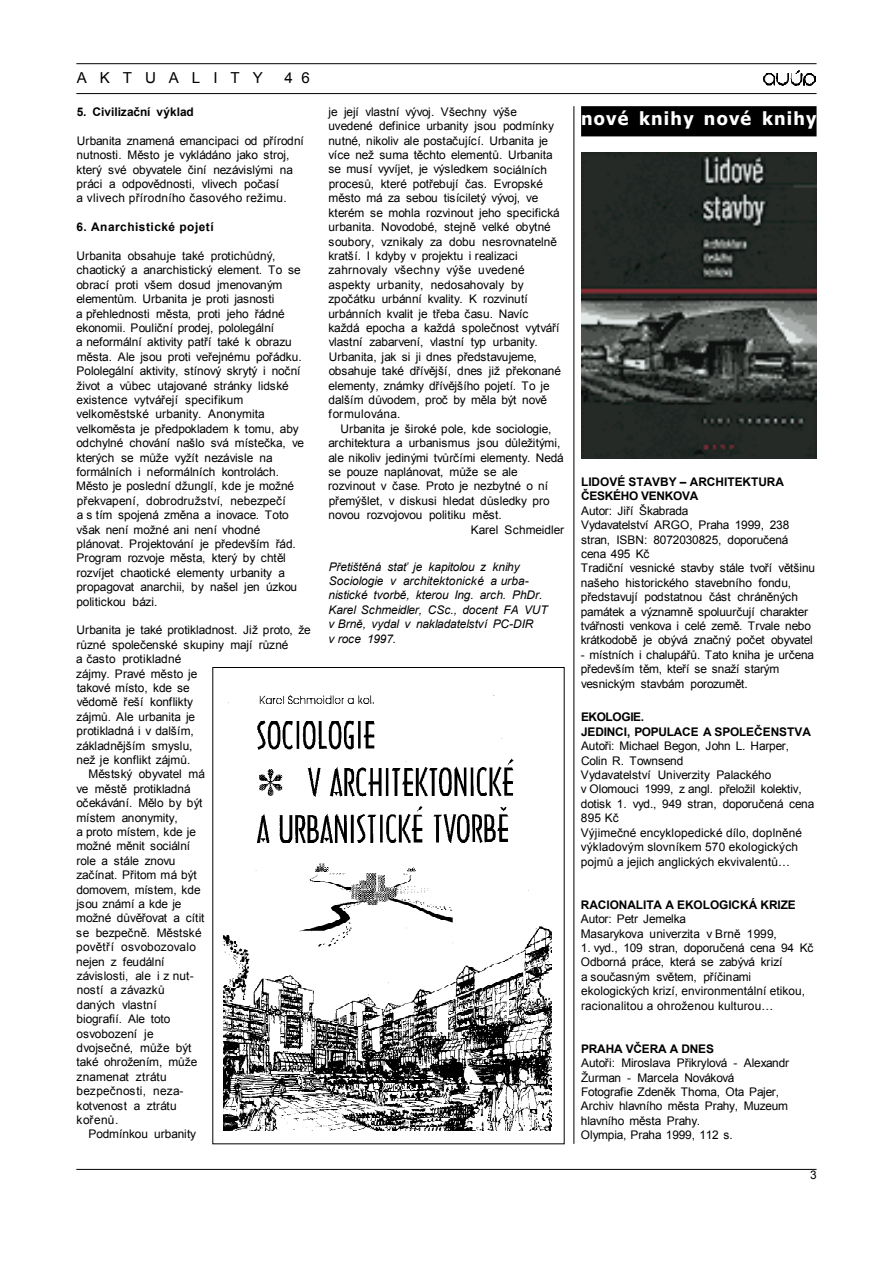
<style>
.page{position:relative;width:893px;height:1263px;background:#fff}
.page>*{position:absolute;margin:0;border:0;box-sizing:border-box;transform-origin:0 0}
.t1{font:700 18px "Tahoma";letter-spacing:.06em;color:#fff}
.t2{font:15.15px "Arial";color:#000}
.t3{font:11.85px/14.4px "Arial";letter-spacing:-.01em;color:#000}
.t4{font:italic 11.85px/14.4px "Arial";letter-spacing:-.01em;color:#000}
.t5{font:11.85px "Arial";letter-spacing:.02em;color:#000}
.t6{font:11.85px "Arial";letter-spacing:.015em;color:#000}
.t7{font:700 11.85px "Arial";letter-spacing:.04em;color:#000}
.t8{font:700 11.85px "Arial";letter-spacing:-.005em;color:#000}
.s1{font-weight:700}
</style>
<div class="page">
<hr style="left:76px;top:1169px;width:740px;height:1px;background:#000">
<div style="left:581px;top:106px;width:235px;height:30px;background:#000"></div>
<hr style="left:76px;top:63px;width:740px;height:1px;background:#000">
<hr style="left:76px;top:93px;width:740px;height:1px;background:#000">
<svg style="left:763px;top:71px;width:53px;height:14px"></svg>
<img style="left:224px;top:695px;width:328px;height:436px">
<hr style="left:574px;top:106px;width:1px;height:1038px;background:#000">
<img style="left:581px;top:152px;width:235px;height:307px">
<p class="t2" style="left:77px;top:68px;width:188px">A K T U A L I T Y</p>
<p class="t2" style="left:284px;top:68px;width:27px">4 6</p>
<p class="t8" style="left:77px;top:104px;width:119px">5. Civilizační výklad</p>
<p class="t3" style="left:76px;top:133px;width:229px">Urbanita znamená emancipaci od přírodní nutnosti. Město je vykládáno jako stroj, který své obyvatele činí nezávislými na práci a odpovědnosti, vlivech počasí<br>a vlivech přírodního časového režimu.</p>
<p class="t7" style="left:76px;top:219px;width:139px">6. Anarchistické pojetí</p>
<p class="t3" style="left:76px;top:249px;width:229px">Urbanita obsahuje také protichůdný, chaotický a anarchistický element. To se obrací proti všem dosud jmenovaným elementům. Urbanita je proti jasnosti<br>a přehlednosti města, proti jeho řádné ekonomii. Pouliční prodej, pololegální<br>a neformální aktivity patří také k obrazu města. Ale jsou proti veřejnému pořádku.<br>Pololegální aktivity, stínový skrytý i noční život a vůbec utajované stránky lidské existence vytvářejí specifikum velkoměstské urbanity. Anonymita velkoměsta je předpokladem k tomu, aby odchylné chování našlo svá místečka, ve kterých se může vyžít nezávisle na formálních i neformálních kontrolách.<br>Město je poslední džunglí, kde je možné překvapení, dobrodružství, nebezpečí<br>a s tím spojená změna a inovace. Toto však není možné ani není vhodné plánovat. Projektování je především řád.<br>Program rozvoje města, který by chtěl rozvíjet chaotické elementy urbanity a propagovat anarchii, by našel jen úzkou politickou bázi.</p>
<p class="t3" style="left:76px;top:623px;width:236px">Urbanita je také protikladnost. Již proto, že</p>
<p class="t3" style="left:76px;top:637px;width:214px">různé společenské skupiny mají různé</p>
<p class="t5" style="left:76px;top:651px;width:107px">a často protikladné</p>
<p class="t3" style="left:76px;top:666px;width:123px">zájmy. Pravé město je</p>
<p class="t3" style="left:77px;top:681px;width:115px">takové místo, kde se</p>
<p class="t3" style="left:77px;top:695px;width:118px">vědomě řeší konflikty</p>
<p class="t3" style="left:77px;top:709px;width:120px">zájmů. Ale urbanita je</p>
<p class="t3" style="left:77px;top:724px;width:119px">protikladná i v dalším,</p>
<p class="t3" style="left:77px;top:738px;width:117px">základnějším smyslu,</p>
<p class="t3" style="left:77px;top:753px;width:115px">než je konflikt zájmů.</p>
<p class="t3" style="left:88px;top:767px;width:118px">Městský obyvatel má</p>
<p class="t3" style="left:76px;top:781px;width:116px">ve městě protikladná</p>
<p class="t3" style="left:76px;top:796px;width:128px">očekávání. Mělo by být</p>
<p class="t3" style="left:76px;top:810px;width:103px">místem anonymity,</p>
<p class="t3" style="left:76px;top:825px;width:121px">a proto místem, kde je</p>
<p class="t3" style="left:76px;top:839px;width:115px">možné měnit sociální</p>
<p class="t3" style="left:76px;top:853px;width:101px">role a stále znovu</p>
<p class="t3" style="left:76px;top:868px;width:122px">začínat. Přitom má být</p>
<p class="t3" style="left:76px;top:882px;width:126px">domovem, místem, kde</p>
<p class="t3" style="left:76px;top:897px;width:107px">jsou známí a kde je</p>
<p class="t3" style="left:76px;top:911px;width:130px">možné důvěřovat a cítit</p>
<p class="t3" style="left:76px;top:925px;width:127px">se bezpečně. Městské</p>
<p class="t5" style="left:76px;top:939px;width:121px">povětří osvobozovalo</p>
<p class="t3" style="left:76px;top:954px;width:90px">nejen z feudální</p>
<p class="t3" style="left:77px;top:969px;width:118px">závislosti, ale i z nut-</p>
<p class="t6" style="left:77px;top:982px;width:89px">ností a závazků</p>
<p class="t3" style="left:77px;top:997px;width:81px">daných vlastní</p>
<p class="t3" style="left:77px;top:1012px;width:95px">biografií. Ale toto</p>
<p class="t3" style="left:77px;top:1026px;width:79px">osvobození je</p>
<p class="t3" style="left:77px;top:1041px;width:116px">dvojsečné, může být</p>
<p class="t3" style="left:77px;top:1055px;width:122px">také ohrožením, může</p>
<p class="t6" style="left:77px;top:1069px;width:92px">znamenat ztrátu</p>
<p class="t5" style="left:77px;top:1083px;width:108px">bezpečnosti, neza-</p>
<p class="t6" style="left:77px;top:1098px;width:102px">kotvenost a ztrátu</p>
<p class="t3" style="left:77px;top:1113px;width:43px">kořenů.</p>
<p class="t3" style="left:88px;top:1127px;width:109px">Podmínkou urbanity</p>
<p class="t3" style="left:329px;top:105px;width:190px">je její vlastní vývoj. Všechny výše</p>
<p class="t3" style="left:328px;top:119px;width:227px">uvedené definice urbanity jsou podmínky</p>
<p class="t3" style="left:328px;top:133px;width:221px">nutné, nikoliv ale postačující. Urbanita je</p>
<p class="t3" style="left:328px;top:148px;width:226px">více než suma těchto elementů. Urbanita</p>
<p class="t3" style="left:328px;top:162px;width:220px">se musí vyvíjet, je výsledkem sociálních</p>
<p class="t3" style="left:329px;top:177px;width:216px">procesů, které potřebují čas. Evropské</p>
<p class="t3" style="left:329px;top:191px;width:211px">město má za sebou tisíciletý vývoj, ve</p>
<p class="t3" style="left:329px;top:205px;width:233px">kterém se mohla rozvinout jeho specifická</p>
<p class="t3" style="left:329px;top:220px;width:224px">urbanita. Novodobé, stejně velké obytné</p>
<p class="t3" style="left:329px;top:234px;width:230px">soubory, vznikaly za dobu nesrovnatelně</p>
<p class="t3" style="left:328px;top:249px;width:191px">kratší. I kdyby v projektu i realizaci</p>
<p class="t5" style="left:328px;top:262px;width:198px">zahrnovaly všechny výše uvedené</p>
<p class="t5" style="left:328px;top:277px;width:197px">aspekty urbanity, nedosahovaly by</p>
<p class="t3" style="left:328px;top:292px;width:201px">zpočátku urbánní kvality. K rozvinutí</p>
<p class="t3" style="left:328px;top:306px;width:201px">urbánních kvalit je třeba času. Navíc</p>
<p class="t3" style="left:328px;top:321px;width:233px">každá epocha a každá společnost vytváří</p>
<p class="t3" style="left:329px;top:335px;width:211px">vlastní zabarvení, vlastní typ urbanity.</p>
<p class="t3" style="left:329px;top:349px;width:210px">Urbanita, jak si ji dnes představujeme,</p>
<p class="t3" style="left:329px;top:364px;width:234px">obsahuje také dřívější, dnes již překonané</p>
<p class="t3" style="left:329px;top:378px;width:223px">elementy, známky dřívějšího pojetí. To je</p>
<p class="t3" style="left:329px;top:393px;width:220px">dalším důvodem, proč by měla být nově</p>
<p class="t5" style="left:328px;top:406px;width:74px">formulována.</p>
<p class="t3" style="left:340px;top:421px;width:212px">Urbanita je široké pole, kde sociologie,</p>
<p class="t3" style="left:328px;top:436px;width:233px">architektura a urbanismus jsou důležitými,</p>
<p class="t3" style="left:328px;top:450px;width:237px">ale nikoliv jedinými tvůrčími elementy. Nedá</p>
<p class="t3" style="left:328px;top:465px;width:191px">se pouze naplánovat, může se ale</p>
<p class="t3" style="left:328px;top:479px;width:221px">rozvinout v čase. Proto je nezbytné o ní</p>
<p class="t3" style="left:329px;top:493px;width:223px">přemýšlet, v diskusi hledat důsledky pro</p>
<p class="t3" style="left:329px;top:508px;width:175px">novou rozvojovou politiku měst.</p>
<p class="t3" style="left:471px;top:522px;width:95px">Karel Schmeidler</p>
<p class="t4" style="left:328px;top:559px;width:221px">Přetištěná stať je kapitolou z knihy Sociologie v architektonické a urba&shy;nistické tvorbě, kterou Ing. arch. PhDr.<br>Karel Schmeidler, CSc., docent FA VUT v Brně, vydal v nakladatelství PC-DIR<br>v roce 1997.</p>
<p class="t1" style="left:581px;top:106px;width:237px">nové knihy nové knihy</p>
<p class="t3" style="left:581px;top:475px;width:236px"><span class="s1">LIDOVÉ STAVBY – ARCHITEKTURA ČESKÉHO VENKOVA<br></span>Autor: Jiří Škabrada<br>Vydavatelství ARGO, Praha 1999, 238 stran, ISBN: 8072030825, doporučená cena 495 Kč<br>Tradiční vesnické stavby stále tvoří většinu našeho historického stavebního fondu, představují podstatnou část chráněných památek a významně spoluurčují charakter tvářnosti venkova i celé země. Trvale nebo krátkodobě je obývá značný počet obyvatel</p>
<p class="t3" style="left:581px;top:648px;width:235px">- místních i chalupářů. Tato kniha je určena především těm, kteří se snaží starým vesnickým stavbám porozumět.</p>
<p class="t3" style="left:581px;top:710px;width:235px"><span class="s1">EKOLOGIE.<br>JEDINCI, POPULACE A SPOLEČENSTVA<br></span>Autoři: Michael Begon, John L. Harper,<br>Colin R. Townsend<br>Vydavatelství Univerzity Palackého<br>v Olomouci 1999, z angl. přeložil kolektiv, dotisk 1. vyd., 949 stran, doporučená cena<br>895 Kč<br>Výjimečné encyklopedické dílo, doplněné výkladovým slovníkem 570 ekologických pojmů a jejich anglických ekvivalentů…</p>
<p class="t3" style="left:581px;top:897px;width:217px"><span class="s1">RACIONALITA A EKOLOGICKÁ KRIZE<br></span>Autor: Petr Jemelka<br>Masarykova univerzita v Brně 1999,</p>
<p class="t3" style="left:581px;top:941px;width:234px">1. vyd., 109 stran, doporučená cena 94 Kč Odborná práce, která se zabývá krizí<br>a současným světem, příčinami ekologických krizí, environmentální etikou, racionalitou a ohroženou kulturou…</p>
<p class="t3" style="left:581px;top:1041px;width:210px"><span class="s1">PRAHA VČERA A DNES<br></span>Autoři: Miroslava Přikrylová - Alexandr<br>Žurman - Marcela Nováková<br>Fotografie Zdeněk Thoma, Ota Pajer,<br>Archiv hlavního města Prahy, Muzeum hlavního města Prahy.<br>Olympia, Praha 1999, 112 s.</p>
<p class="t3" style="left:810px;top:1168px;width:8px">3</p>
</div>
